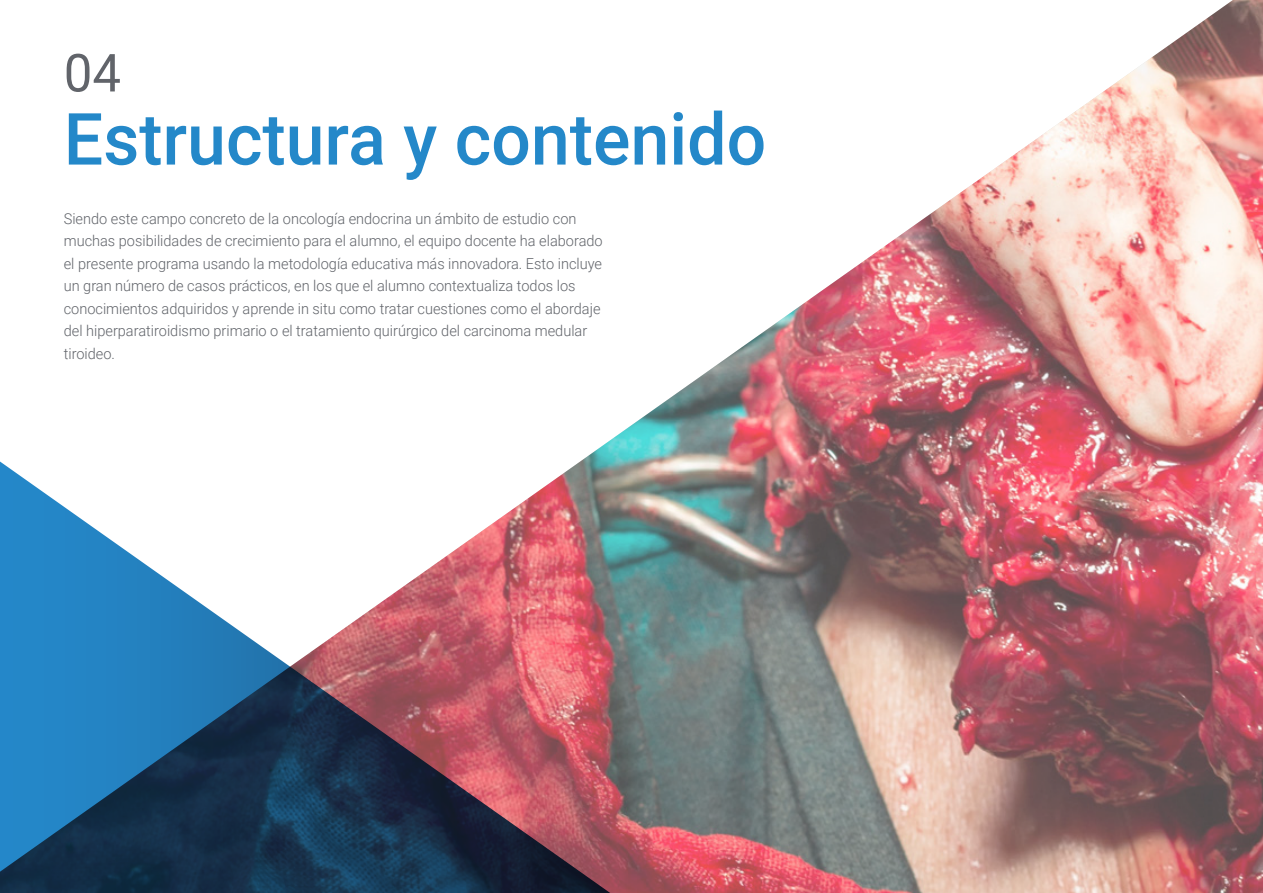
<style>
.page{position:relative;width:1263px;height:893px;background:#fff}
.page>*{position:absolute;margin:0;border:0;box-sizing:border-box;transform-origin:0 0}
.t1{font:500 72px "Roboto";color:#2488c9}
.t2{font:52.5px "Roboto";color:#61646a}
.t3{font:300 15px/22.5px "Roboto";color:#61646a}
</style>
<div class="page">
<img style="left:602px;top:0;width:661px;height:893px">
<svg style="left:0;top:446px;width:640px;height:447px"></svg>
<h2 class="t2" style="left:64px;top:36px;width:59px">04</h2>
<h1 class="t1" style="left:64px;top:89px;width:704px">Estructura y contenido</h1>
<p class="t3" style="left:64px;top:207px;width:540px">Siendo este campo concreto de la oncología endocrina un ámbito de estudio con muchas posibilidades de crecimiento para el alumno, el equipo docente ha elaborado el presente programa usando la metodología educativa más innovadora. Esto incluye un gran número de casos prácticos, en los que el alumno contextualiza todos los conocimientos adquiridos y aprende in situ como tratar cuestiones como el abordaje del hiperparatiroidismo primario o el tratamiento quirúrgico del carcinoma medular tiroideo.</p>
</div>
